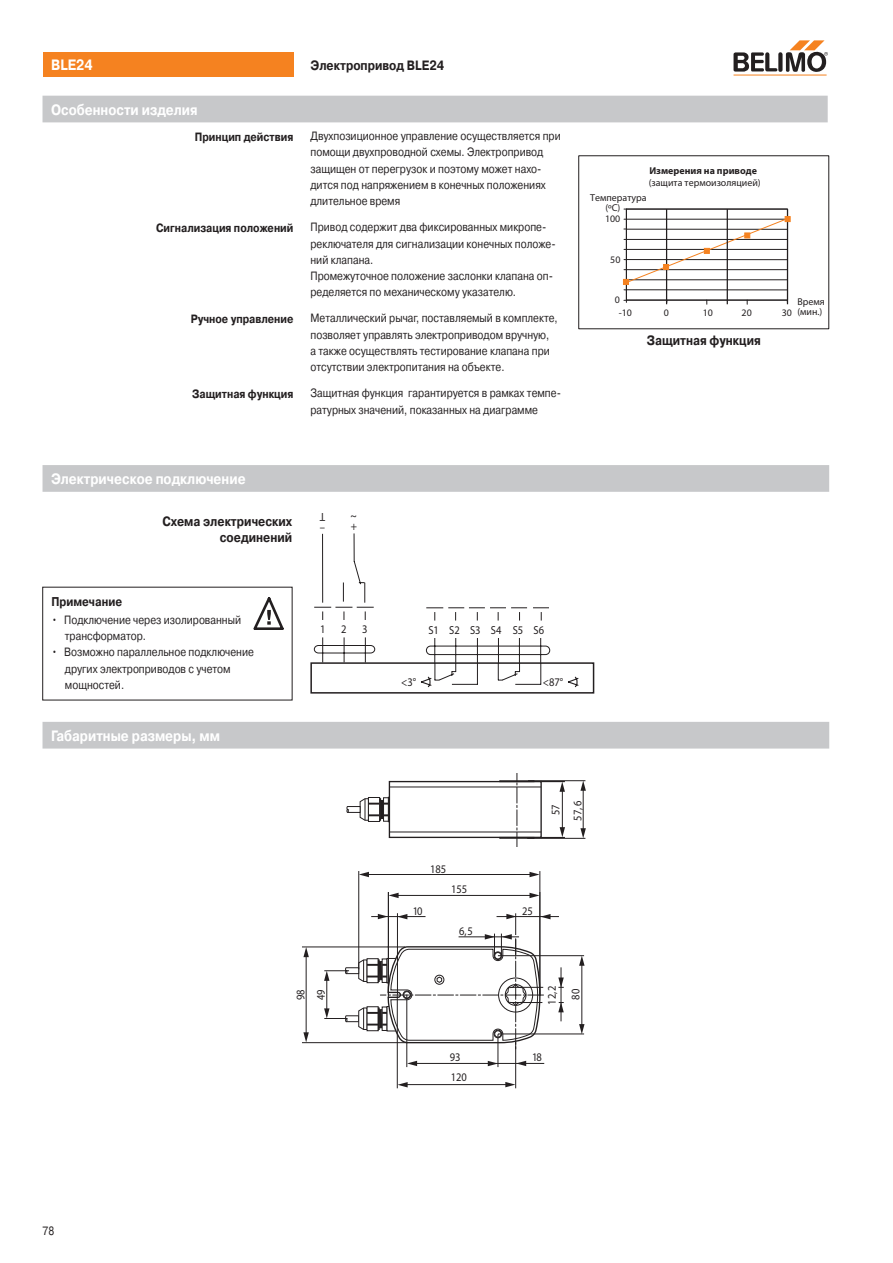
<style>
.page{position:relative;width:893px;height:1263px;background:#fff}
.page>*{position:absolute;margin:0;border:0;box-sizing:border-box;transform-origin:0 0}
.Titel_1{font:700 15px "Pragmatica C";color:#fff;scale:.85 1}
.Titel_2{font:700 13.5px/16.2px "Pragmatica C";color:#231f20;text-align:right;scale:.85 1}
.Lauftext_8{font:700 12.75px "Pragmatica C";color:#231f20;scale:.85 1}
.Lauftext_9{font:12px/16.2px "Pragmatica C";color:#231f20;scale:.85 1}
.Aufzählung_9__3_mm{font:12px/16.2px "Pragmatica C";color:#231f20;scale:.85 1}
.Marginalien{font:700 12px "Pragmatica C";color:#231f20;scale:.85 1}
.t1{font:11.7px "Myriad Pro";color:#231f20;scale:.9 1}
.t2{font:9.9px/10.1px "Myriad Pro";color:#231f20}
.t3{font:700 9.9px "Myriad Pro";color:#231f20}
</style>
<div class="page">
<div style="left:43px;top:96px;width:785px;height:26px;background:#c7c8ca"></div>
<div style="left:43px;top:722px;width:786px;height:26px;background:#c7c8ca"></div>
<div style="left:43px;top:465px;width:786px;height:27px;background:#c7c8ca"></div>
<svg style="left:253px;top:597px;width:31px;height:33px"></svg>
<div style="left:310px;top:662px;width:284px;height:31px;border:2px solid #231f20"></div>
<svg style="left:313px;top:533px;width:266px;height:155px"></svg>
<hr style="left:583px;top:785px;width:1px;height:48px;background:#231f20">
<svg style="left:580px;top:781px;width:6px;height:10px"></svg>
<svg style="left:580px;top:828px;width:6px;height:10px"></svg>
<hr style="left:562px;top:788px;width:1px;height:41px;background:#231f20">
<svg style="left:559px;top:782px;width:6px;height:10px"></svg>
<svg style="left:560px;top:827px;width:5px;height:10px"></svg>
<hr style="left:528px;top:780px;width:57px;height:1px;background:#231f20">
<hr style="left:517px;top:781px;width:48px;height:1px;background:#231f20">
<hr style="left:527px;top:838px;width:58px;height:1px;background:#231f20">
<hr style="left:517px;top:837px;width:48px;height:1px;background:#231f20">
<div style="left:368px;top:797px;width:12px;height:25px;background:#231f20"></div>
<div style="left:383px;top:797px;width:6px;height:25px;background:#585556"></div>
<div style="left:388px;top:797px;width:11px;height:25px;background:#292626"></div>
<svg style="left:346px;top:798px;width:42px;height:23px"></svg>
<div style="left:389px;top:781px;width:153px;height:57px;background:#fff;border:1px solid #231f20"></div>
<hr style="left:389px;top:832px;width:152px;height:1px;background:#231f20">
<hr style="left:389px;top:787px;width:152px;height:1px;background:#231f20">
<div style="left:499px;top:837px;width:35px;height:2px;border:1px solid #231f20"></div>
<div style="left:499px;top:780px;width:35px;height:2px;border:1px solid #231f20"></div>
<svg style="left:517px;top:773px;width:1px;height:73px"></svg>
<hr style="left:497px;top:916px;width:62px;height:1px;background:#231f20">
<hr style="left:364px;top:874px;width:171px;height:1px;background:#231f20">
<svg style="left:359px;top:872px;width:10px;height:5px"></svg>
<svg style="left:529px;top:872px;width:10px;height:5px"></svg>
<hr style="left:539px;top:871px;width:1px;height:125px;background:#231f20">
<hr style="left:358px;top:871px;width:1px;height:98px;background:#231f20">
<hr style="left:306px;top:952px;width:1px;height:85px;background:#231f20">
<svg style="left:303px;top:947px;width:6px;height:10px"></svg>
<svg style="left:303px;top:1032px;width:6px;height:10px"></svg>
<hr style="left:581px;top:960px;width:1px;height:69px;background:#231f20">
<svg style="left:579px;top:956px;width:6px;height:10px"></svg>
<svg style="left:579px;top:1024px;width:5px;height:9px"></svg>
<hr style="left:413px;top:1063px;width:131px;height:1px;background:#231f20">
<hr style="left:302px;top:946px;width:103px;height:1px;background:#231f20">
<hr style="left:302px;top:1042px;width:106px;height:1px;background:#231f20">
<svg style="left:407px;top:1061px;width:10px;height:5px"></svg>
<svg style="left:516px;top:1061px;width:10px;height:5px"></svg>
<svg style="left:488px;top:1061px;width:10px;height:5px"></svg>
<hr style="left:406px;top:995px;width:1px;height:72px;background:#231f20">
<hr style="left:498px;top:1034px;width:1px;height:33px;background:#231f20">
<hr style="left:498px;top:955px;width:86px;height:1px;background:#231f20">
<hr style="left:498px;top:1033px;width:86px;height:1px;background:#231f20">
<hr style="left:393px;top:895px;width:142px;height:1px;background:#231f20">
<svg style="left:389px;top:893px;width:10px;height:5px"></svg>
<svg style="left:529px;top:893px;width:10px;height:5px"></svg>
<hr style="left:388px;top:892px;width:1px;height:106px;background:#231f20">
<hr style="left:561px;top:967px;width:1px;height:54px;background:#231f20">
<hr style="left:401px;top:1084px;width:109px;height:1px;background:#231f20">
<svg style="left:398px;top:1082px;width:10px;height:5px"></svg>
<svg style="left:505px;top:1082px;width:10px;height:5px"></svg>
<hr style="left:397px;top:995px;width:1px;height:93px;background:#231f20">
<hr style="left:515px;top:1042px;width:1px;height:46px;background:#231f20">
<svg style="left:324px;top:913px;width:227px;height:137px"></svg>
<svg style="left:558px;top:1002px;width:6px;height:10px"></svg>
<hr style="left:511px;top:1002px;width:31px;height:1px;background:#231f20">
<svg style="left:558px;top:977px;width:6px;height:11px"></svg>
<hr style="left:511px;top:987px;width:32px;height:1px;background:#231f20">
<div style="left:43px;top:52px;width:250px;height:24px;background:#f58220"></div>
<div style="left:578px;top:155px;width:251px;height:174px;border:1px solid #231f20"></div>
<div style="left:626px;top:209px;width:162px;height:92px;border:1px solid #231f20"></div>
<hr style="left:626px;top:209px;width:1px;height:91px;background:#231f20">
<hr style="left:626px;top:300px;width:161px;height:1px;background:#231f20">
<hr style="left:787px;top:209px;width:1px;height:95px;background:#231f20">
<hr style="left:727px;top:209px;width:1px;height:95px;background:#231f20">
<hr style="left:666px;top:209px;width:1px;height:95px;background:#231f20">
<svg style="left:623px;top:216px;width:168px;height:74px"></svg>
<svg style="left:778px;top:52px;width:4px;height:20px"></svg>
<svg style="left:733px;top:52px;width:44px;height:20px"></svg>
<svg style="left:786px;top:40px;width:42px;height:32px"></svg>
<hr style="left:733px;top:75px;width:94px;height:1px;background:#f58220">
<p class="Titel_1" style="left:51px;top:56px;width:51px">BLЕ24</p>
<p class="Titel_2" style="left:310px;top:57px;width:159px">Электропривод BLЕ24</p>
<p class="Titel_1" style="left:51px;top:101px;width:174px">Особенности изделия</p>
<p class="Marginalien" style="left:195px;top:130px;width:118px">Принцип действия</p>
<p class="Lauftext_9" style="left:310px;top:128px;width:296px">Двухпозиционное управление осуществляется при помощи двухпроводной схемы. Электропривод защищен от перегрузок и поэтому может нахо&shy;дится под напряжением в конечных положениях длительное время</p>
<p class="Marginalien" style="left:156px;top:221px;width:163px">Сигнализация положений</p>
<p class="Lauftext_9" style="left:310px;top:219px;width:290px">Привод содержит два фиксированных микропе&shy;реключателя для сигнализации конечных положе&shy;ний клапана.</p>
<p class="Lauftext_9" style="left:310px;top:268px;width:287px">Промежуточное положение заслонки клапана оп&shy;ределяется по механическому указателю.</p>
<p class="Marginalien" style="left:191px;top:313px;width:122px">Ручное управление</p>
<p class="Lauftext_9" style="left:310px;top:310px;width:292px">Металлический рычаг, поставляемый в комплекте, позволяет управлять электроприводом вручную, а также осуществлять тестирование клапана при отсутствии электропитания на объекте.</p>
<p class="Marginalien" style="left:192px;top:387px;width:121px">Защитная функция</p>
<p class="Lauftext_9" style="left:310px;top:385px;width:296px">Защитная функция гарантируется в рамках темпе&shy;ратурных значений, показанных на диаграмме</p>
<p class="Titel_1" style="left:51px;top:471px;width:230px">Электрическое подключение</p>
<p class="Titel_2" style="left:162px;top:513px;width:154px">Схема электрических соединений</p>
<p class="Lauftext_8" style="left:51px;top:594px;width:85px">Примечание</p>
<p class="Aufzählung_9__3_mm" style="left:65px;top:612px;width:209px;text-indent:-14px">• Подключение через изолированный трансформатор.</p>
<p class="Aufzählung_9__3_mm" style="left:65px;top:644px;width:224px;text-indent:-14px">• Возможно параллельное подключение других электроприводов с учетом мощностей.</p>
<p class="Titel_1" style="left:51px;top:727px;width:200px">Габаритные размеры, мм</p>
<p class="t1" style="left:325px;top:524px;width:7px;rotate:-180deg">T</p>
<p class="t1" style="left:357px;top:524px;width:8px;rotate:-180deg">~</p>
<p class="t1" style="left:320px;top:519px;width:43px">– +</p>
<p class="t1" style="left:320px;top:621px;width:7px">1</p>
<p class="t1" style="left:341px;top:621px;width:7px">2</p>
<p class="t1" style="left:362px;top:621px;width:7px">3</p>
<p class="t1" style="left:428px;top:623px;width:130px">S1 S2 S3 S4 S5 S6</p>
<p class="t1" style="left:401px;top:674px;width:18px">&lt;3°</p>
<p class="t1" style="left:543px;top:675px;width:24px">&lt;87°</p>
<p class="t3" style="left:649px;top:164px;width:109px">Измерения на приводе</p>
<p class="t2" style="left:649px;top:178px;width:114px">(защита термоизоляцией)</p>
<p class="t2" style="left:605px;top:193px;width:43px;text-indent:-15px">Температура (ºC)</p>
<p class="t2" style="left:605px;top:214px;width:17px">100</p>
<p class="t2" style="left:610px;top:254px;width:12px">50</p>
<p class="t2" style="left:615px;top:295px;width:7px">0</p>
<p class="t2" style="left:797px;top:296px;width:29px">Время (мин.)</p>
<p class="t2" style="left:619px;top:307px;width:15px">-10</p>
<p class="t2" style="left:664px;top:307px;width:7px">0</p>
<p class="t2" style="left:703px;top:307px;width:12px">10</p>
<p class="t2" style="left:741px;top:307px;width:12px">20</p>
<p class="t2" style="left:782px;top:307px;width:12px">30</p>
<p class="Titel_2" style="left:647px;top:332px;width:136px">Защитная функция</p>
<p class="t1" style="left:293px;top:1000px;width:13px;rotate:-90deg">98</p>
<p class="t1" style="left:314px;top:1000px;width:13px;rotate:-90deg">49</p>
<p class="t1" style="left:430px;top:861px;width:19px">185</p>
<p class="t1" style="left:451px;top:882px;width:19px">155</p>
<p class="t1" style="left:413px;top:904px;width:12px">10</p>
<p class="t1" style="left:522px;top:904px;width:13px">25</p>
<p class="t1" style="left:459px;top:924px;width:17px">6,5</p>
<p class="t1" style="left:548px;top:815px;width:13px;rotate:-90deg">57</p>
<p class="t1" style="left:570px;top:820px;width:23px;rotate:-90deg">57,6</p>
<p class="t1" style="left:545px;top:1005px;width:23px;rotate:-90deg">12,2</p>
<p class="t1" style="left:568px;top:1000px;width:13px;rotate:-90deg">80</p>
<p class="t1" style="left:450px;top:1050px;width:13px">93</p>
<p class="t1" style="left:532px;top:1050px;width:12px">18</p>
<p class="t1" style="left:451px;top:1070px;width:19px">120</p>
<p class="Lauftext_9" style="left:43px;top:1223px;width:15px">78</p>
</div>
